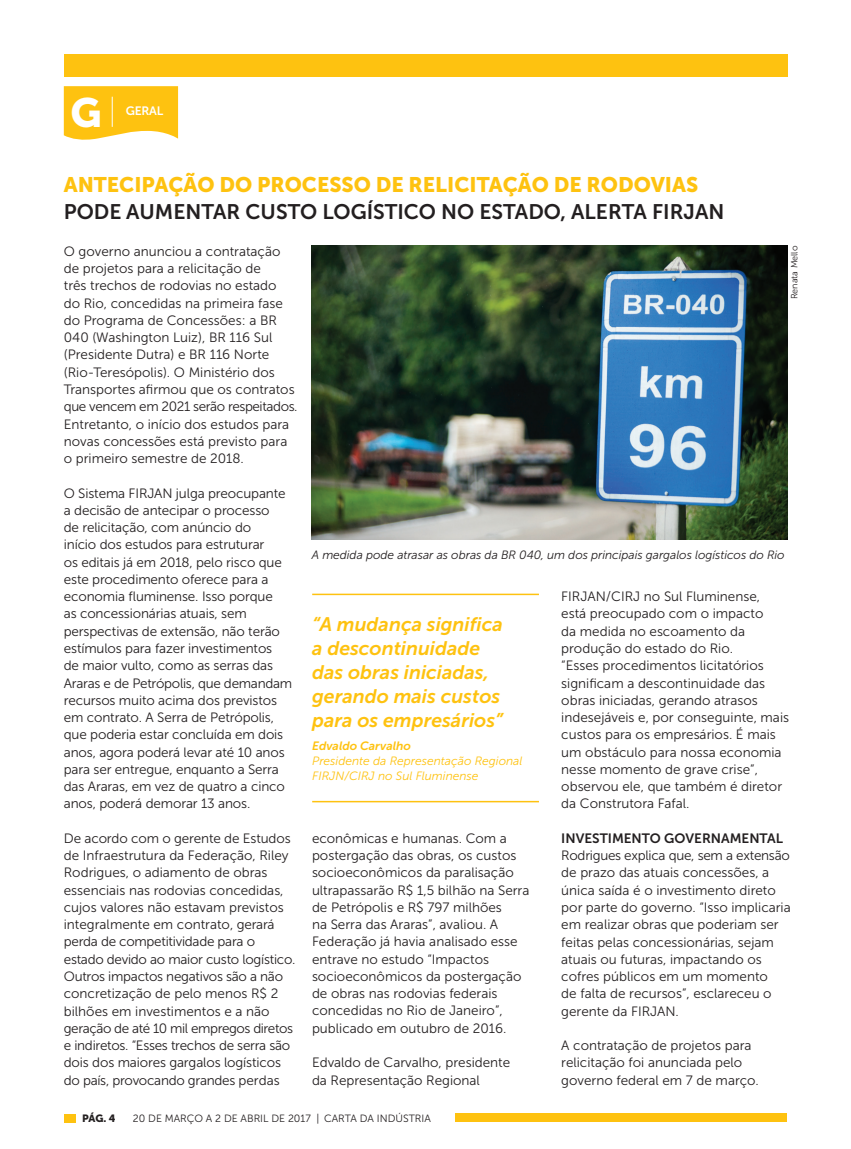
<style>
.page{position:relative;width:851px;height:1149px;background:#fff}
.page>*{position:absolute;margin:0;border:0;box-sizing:border-box;transform-origin:0 0}
.titulo_16{font:40.65px "Museo Sans 900";color:#fff}
.texto{font:21px/27px "Museo Sans 700";color:#231f20}
.OLHO_NOVO_01{font:italic 19.5px/24px "Museo Sans 700";color:#fec210}
.texto-2{font:13.5px/17.2px "Museo Sans 300";color:#231f20}
.Entretítulo{font:13.5px "Museo Sans 700";color:#231f20}
.t1{font:12.15px "Museo Sans 700";letter-spacing:-.02em;color:#fff}
.Legenda{font:italic 12px "Museo Sans 300";letter-spacing:-.005em;color:#231f20}
.OLHO_NOVO_03{font:italic 12px/15px "Museo Sans 300";color:#fec210}
.OLHO_NOVO_02{font:italic 12px "Museo Sans 700";color:#fec210}
.t2{font:10.5px "Museo Sans 300";color:#231f20}
.t3{font:10.5px "Museo Sans 900";color:#231f20}
.Crédito{font:9px "Museo Sans 300";color:#231f20}
.s1{font-family:"Museo Sans 900";color:#fec210}
</style>
<div class="page">
<div style="left:455px;top:1113px;width:332px;height:8px;background:#fec210"></div>
<div style="left:64px;top:54px;width:723px;height:22px;background:#fec210"></div>
<div style="left:64px;top:1113px;width:11px;height:8px;background:#fec210"></div>
<img style="left:312px;top:246px;width:475px;height:293px">
<hr style="left:312px;top:593px;width:227px;height:2px;background:#fec210">
<hr style="left:312px;top:800px;width:227px;height:2px;background:#fec210">
<svg style="left:64px;top:86px;width:114px;height:54px;background:#fec726"></svg>
<hr style="left:112px;top:97px;width:1px;height:30px;background:#fff">
<p class="titulo_16" style="left:71px;top:90px;width:33px">G</p>
<p class="t1" style="left:126px;top:104px;width:39px">GERAL</p>
<p class="texto" style="left:64px;top:171px;width:662px"><span class="s1">ANTECIPAÇÃO DO PROCESSO DE RELICITAÇÃO DE RODOVIAS<br></span>PODE AUMENTAR CUSTO LOGÍSTICO NO ESTADO, ALERTA FIRJAN</p>
<p class="texto-2" style="left:64px;top:243px;width:235px">O governo anunciou a contratação de projetos para a relicitação de<br>três trechos de rodovias no estado<br>do Rio, concedidas na primeira fase do Programa de Concessões: a BR 040 (Washington Luiz), BR 116 Sul (Presidente Dutra) e BR 116 Norte (Rio-Teresópolis). O Ministério dos Transportes afirmou que os contratos que vencem em 2021 serão respeitados.<br>Entretanto, o início dos estudos para novas concessões está previsto para o primeiro semestre de 2018.</p>
<p class="texto-2" style="left:64px;top:484px;width:230px">O Sistema FIRJAN julga preocupante a decisão de antecipar o processo<br>de relicitação, com anúncio do<br>início dos estudos para estruturar<br>os editais já em 2018, pelo risco que este procedimento oferece para a economia fluminense. Isso porque<br>as concessionárias atuais, sem perspectivas de extensão, não terão estímulos para fazer investimentos<br>de maior vulto, como as serras das Araras e de Petrópolis, que demandam recursos muito acima dos previstos em contrato. A Serra de Petrópolis, que poderia estar concluída em dois anos, agora poderá levar até 10 anos para ser entregue, enquanto a Serra das Araras, em vez de quatro a cinco anos, poderá demorar 13 anos.</p>
<p class="texto-2" style="left:64px;top:829px;width:233px">De acordo com o gerente de Estudos de Infraestrutura da Federação, Riley Rodrigues, o adiamento de obras essenciais nas rodovias concedidas, cujos valores não estavam previstos integralmente em contrato, gerará perda de competitividade para o estado devido ao maior custo logístico.<br>Outros impactos negativos são a não concretização de pelo menos R$ 2 bilhões em investimentos e a não geração de até 10 mil empregos diretos e indiretos. “Esses trechos de serra são dois dos maiores gargalos logísticos do país, provocando grandes perdas</p>
<p class="Crédito" style="left:789px;top:299px;width:55px;rotate:-90deg">Renata Mello</p>
<p class="Legenda" style="left:312px;top:548px;width:474px">A medida pode atrasar as obras da BR 040, um dos principais gargalos logísticos do Rio</p>
<p class="texto-2" style="left:561px;top:588px;width:229px">FIRJAN/CIRJ no Sul Fluminense,<br>está preocupado com o impacto<br>da medida no escoamento da produção do estado do Rio.<br>“Esses procedimentos licitatórios significam a descontinuidade das obras iniciadas, gerando atrasos indesejáveis e, por conseguinte, mais custos para os empresários. É mais um obstáculo para nossa economia nesse momento de grave crise”, observou ele, que também é diretor da Construtora Fafal.</p>
<p class="Entretítulo" style="left:561px;top:830px;width:223px">INVESTIMENTO GOVERNAMENTAL</p>
<p class="texto-2" style="left:561px;top:846px;width:231px">Rodrigues explica que, sem a extensão de prazo das atuais concessões, a única saída é o investimento direto por parte do governo. “Isso implicaria em realizar obras que poderiam ser feitas pelas concessionárias, sejam atuais ou futuras, impactando os cofres públicos em um momento<br>de falta de recursos”, esclareceu o gerente da FIRJAN.</p>
<p class="texto-2" style="left:561px;top:1036px;width:199px">A contratação de projetos para relicitação foi anunciada pelo governo federal em 7 de março.</p>
<p class="OLHO_NOVO_01" style="left:312px;top:611px;width:192px">“A mudança significa a descontinuidade das obras iniciadas, gerando mais custos para os empresários”</p>
<p class="OLHO_NOVO_02" style="left:312px;top:739px;width:100px">Edvaldo Carvalho</p>
<p class="OLHO_NOVO_03" style="left:312px;top:753px;width:212px">Presidente da Representação Regional<br>FIRJN/CIRJ no Sul Fluminense</p>
<p class="texto-2" style="left:312px;top:829px;width:219px">econômicas e humanas. Com a postergação das obras, os custos socioeconômicos da paralisação ultrapassarão R$ 1,5 bilhão na Serra de Petrópolis e R$ 797 milhões<br>na Serra das Araras”, avaliou. A<br>Federação já havia analisado esse entrave no estudo “Impactos socioeconômicos da postergação de obras nas rodovias federais concedidas no Rio de Janeiro”, publicado em outubro de 2016.</p>
<p class="texto-2" style="left:312px;top:1053px;width:200px">Edvaldo de Carvalho, presidente da Representação Regional</p>
<p class="t3" style="left:82px;top:1111px;width:35px">PÁG. 4</p>
<p class="t2" style="left:133px;top:1112px;width:299px">20 DE MARÇO A 2 DE ABRIL DE 2017 | CARTA DA INDÚSTRIA</p>
</div>
